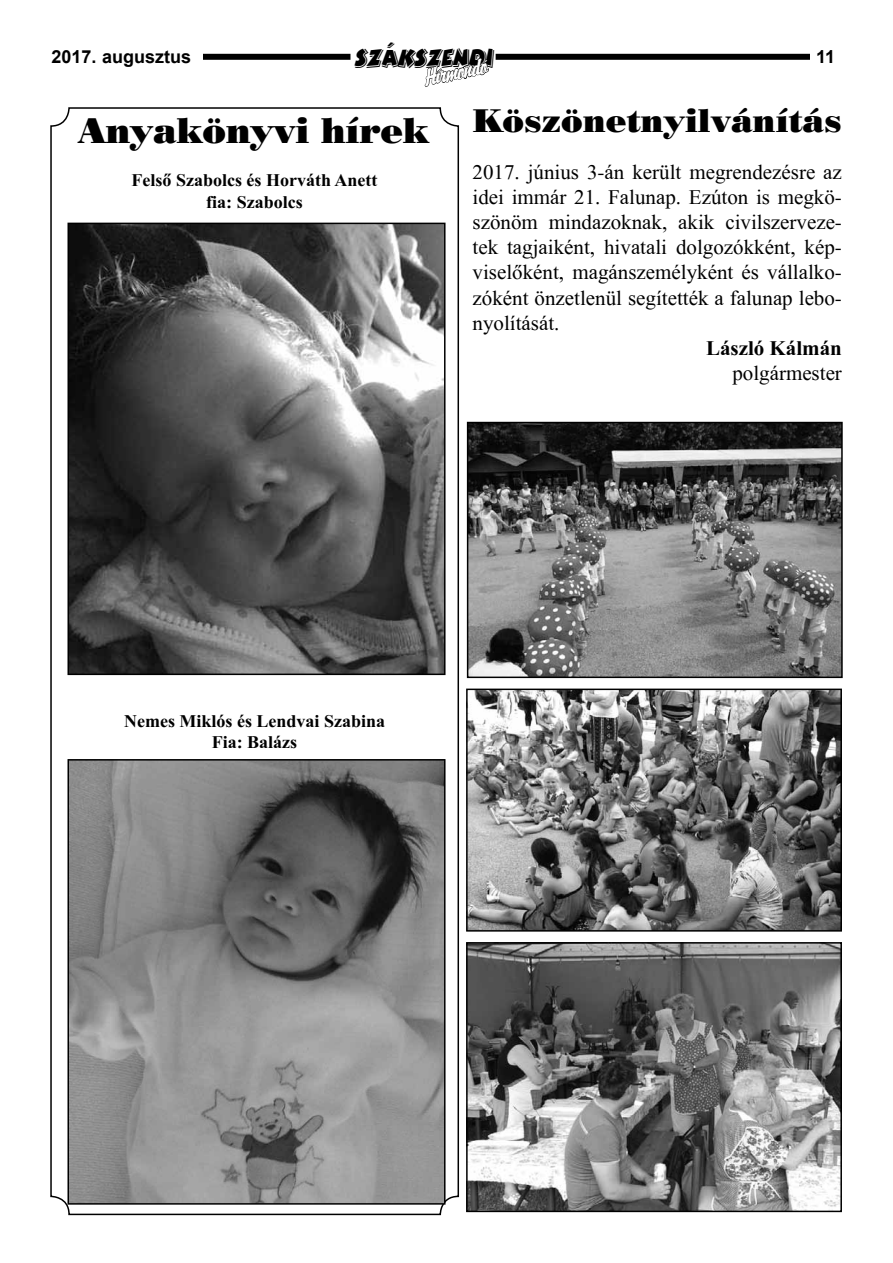
<style>
.page{position:relative;width:893px;height:1263px;background:#fff}
.page>*{position:absolute;margin:0;border:0;box-sizing:border-box;transform-origin:0 0}
.t1{font:36px "Poster Bodoni HU Normal";letter-spacing:-.01em;color:#000}
.t2{font:33px "Poster Bodoni HU Normal";color:#000}
.t3{font:28.8px "Bertram CE";letter-spacing:-.05em;color:#000;scale:.83 1}
.t4{font:21px/25.2px "Times New Roman HU";color:#000;text-align:justify}
.t5{font:21px "Times New Roman HU Bold";color:#000}
.t6{font:italic 21px "Briquet HU Plain";color:#fff}
.t7{font:18px/21.6px "Times New Roman HU Bold";color:#000;text-align:center}
.t8{font:700 18px "Arial";color:#000}
</style>
<div class="page">
<div style="left:50px;top:54px;width:300px;height:6px;background:#000"></div>
<div style="left:496px;top:54px;width:323px;height:6px;background:#000"></div>
<div style="left:810px;top:43px;width:31px;height:27px;background:#fff"></div>
<div style="left:50px;top:43px;width:152px;height:27px;background:#fff"></div>
<svg style="left:424px;top:57px;width:65px;height:30px"></svg>
<img style="left:71px;top:226px;width:372px;height:446px">
<div style="left:68px;top:223px;width:378px;height:452px;border:2px solid #000"></div>
<img style="left:71px;top:762px;width:372px;height:440px">
<div style="left:68px;top:759px;width:378px;height:446px;border:2px solid #000"></div>
<img style="left:470px;top:425px;width:370px;height:250px">
<div style="left:467px;top:422px;width:376px;height:256px;border:2px solid #000"></div>
<img style="left:469px;top:691px;width:370px;height:238px">
<div style="left:466px;top:688px;width:376px;height:244px;border:2px solid #000"></div>
<img style="left:469px;top:945px;width:370px;height:264px">
<div style="left:466px;top:942px;width:376px;height:270px;border:2px solid #000"></div>
<p class="t8" style="left:52px;top:45px;width:141px">2017. augusztus</p>
<h3 class="t3" style="left:355px;top:41px;width:169px">SZÁKSZENDI</h3>
<p class="t8" style="left:816px;top:45px;width:21px">11</p>
<p class="t6" style="left:421px;top:65px;width:66px;rotate:-11deg">Hírmondó</p>
<h1 class="t1" style="left:78px;top:109px;width:352px">Anyakönyvi hírek</h1>
<p class="t7" style="left:132px;top:170px;width:247px">Felső Szabolcs és Horváth Anett fia: Szabolcs</p>
<h2 class="t2" style="left:472px;top:100px;width:371px">Köszönetnyilvánítás</h2>
<p class="t4" style="left:472px;top:159px;width:371px">2017. június 3-án került megrendezésre az idei immár 21. Falunap. Ezúton is megkö&shy;szönöm mindazoknak, akik civilszerveze&shy;tek tagjaiként, hivatali dolgozókként, kép&shy;viselőként, magánszemélyként és vállalko&shy;zóként önzetlenül segítették a falunap lebo&shy;nyolítását.</p>
<p class="t5" style="left:706px;top:336px;width:137px">László Kálmán</p>
<p class="t4" style="left:732px;top:361px;width:111px">polgármester</p>
<p class="t7" style="left:124px;top:710px;width:263px">Nemes Miklós és Lendvai Szabina<br>Fia: Balázs</p>
</div>
